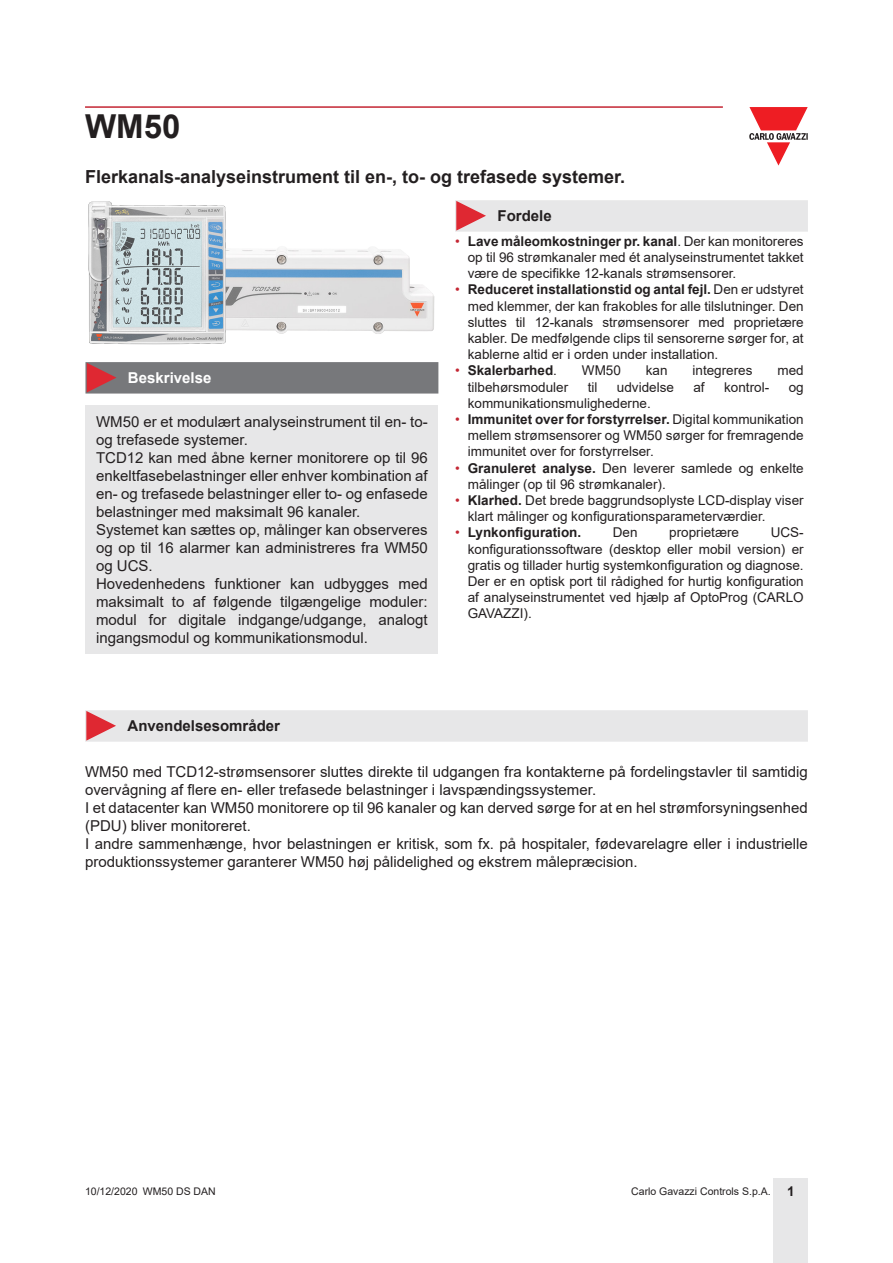
<style>
.page{position:relative;width:893px;height:1263px;background:#fff}
.page>*{position:absolute;margin:0;border:0;box-sizing:border-box;transform-origin:0 0}
.t1{font:700 33px "Arial";color:#231f20}
.Titolo02{font:700 18px "Arial";color:#231f20}
.Testo{font:15px/18px "Arial";color:#231f20}
.Titolo03{font:700 15px "Arial";color:#231f20}
.Titolo04{font:700 15px "Arial";color:#fff}
.t2{font:13.5px/16.2px "Arial";color:#231f20;text-align:justify}
.t3{font:700 13.5px "Arial";color:#231f20}
.t4{font:10.5px "Arial";color:#231f20}
.s1{color:#c42633}
.s2{font-weight:700}
.s3{font-weight:400;color:#c42633}
.s4{font-weight:400}
.s5{font-weight:700;font-size:13.5px}
</style>
<div class="page">
<hr style="left:85px;top:106px;width:638px;height:2px;background:#c42633">
<div style="left:774px;top:1178px;width:34px;height:85px;background:#e7e7e8"></div>
<svg style="left:749px;top:107px;width:59px;height:59px"></svg>
<div style="left:85px;top:405px;width:353px;height:248px;background:#e7e7e8"></div>
<img style="left:88px;top:201px;width:347px;height:144px">
<svg style="left:85px;top:362px;width:353px;height:32px;background:#7d777a"></svg>
<div style="left:455px;top:200px;width:353px;height:32px;background:#e7e7e8"></div>
<div style="left:85px;top:710px;width:723px;height:32px;background:#e7e7e8"></div>
<h1 class="t1" style="left:85px;top:103px;width:97px">WM50</h1>
<p class="Titolo02" style="left:85px;top:164px;width:542px">Flerkanals-analyseinstrument til en-, to- og trefasede systemer.</p>
<p class="Titolo04" style="left:128px;top:367px;width:85px">Beskrivelse</p>
<p class="Testo" style="left:96px;top:412px;width:333px">WM50 er et modulært analyseinstrument til en- to&shy;og trefasede systemer.</p>
<p class="Testo" style="left:96px;top:448px;width:333px;text-align:justify">TCD12 kan med åbne kerner monitorere op til 96 enkeltfasebelastninger eller enhver kombination af en- og trefasede belastninger eller to- og enfasede belastninger med maksimalt 96 kanaler.</p>
<p class="Testo" style="left:96px;top:520px;width:333px;text-align:justify">Systemet kan sættes op, målinger kan observeres og op til 16 alarmer kan administreres fra WM50 og UCS.</p>
<p class="Testo" style="left:96px;top:574px;width:333px;text-align:justify">Hovedenhedens funktioner kan udbygges med maksimalt to af følgende tilgængelige moduler: modul for digitale indgange/udgange, analogt ingangsmodul og kommunikationsmodul.</p>
<p class="Titolo03" style="left:497px;top:206px;width:56px">Fordele</p>
<p class="t2" style="left:468px;top:233px;width:337px;text-indent:-13px"><span class="s1">•</span> <span class="s2">Lave måleomkostninger pr. kanal</span>. Der kan monitoreres op til 96 strømkanaler med ét analyseinstrumentet takket være de specifikke 12-kanals strømsensorer.</p>
<p class="t2" style="left:468px;top:281px;width:337px;text-indent:-13px"><span class="s1">•</span> <span class="s2">Reduceret installationstid og antal fejl.</span> Den er udstyret med klemmer, der kan frakobles for alle tilslutninger. Den sluttes til 12-kanals strømsensorer med proprietære kabler. De medfølgende clips til sensorerne sørger for, at kablerne altid er i orden under installation.</p>
<p class="t3" style="left:455px;top:361px;width:104px"><span class="s3">•</span> Skalerbarhed<span class="s4">.</span></p>
<p class="t2" style="left:582px;top:362px;width:41px">WM50</p>
<p class="t2" style="left:646px;top:362px;width:23px">kan</p>
<p class="t2" style="left:692px;top:362px;width:62px">integreres</p>
<p class="t2" style="left:777px;top:362px;width:28px">med</p>
<p class="t2" style="left:468px;top:379px;width:102px">tilbehørsmoduler</p>
<p class="t2" style="left:588px;top:379px;width:11px">til</p>
<p class="t2" style="left:617px;top:379px;width:59px">udvidelse</p>
<p class="t2" style="left:693px;top:379px;width:13px">af</p>
<p class="t2" style="left:724px;top:379px;width:47px">kontrol-</p>
<p class="t2" style="left:789px;top:379px;width:17px">og</p>
<p class="t2" style="left:468px;top:395px;width:185px">kommunikationsmulighederne.</p>
<p class="t2" style="left:468px;top:411px;width:337px;text-indent:-13px"><span class="s1">•</span> <span class="s2">Immunitet over for forstyrrelser.</span> Digital kommunikation mellem strømsensorer og WM50 sørger for fremragende immunitet over for forstyrrelser.</p>
<p class="t2" style="left:468px;top:460px;width:337px;text-indent:-13px"><span class="s1">•</span> <span class="s2">Granuleret analyse.</span> Den leverer samlede og enkelte målinger (op til 96 strømkanaler).</p>
<p class="t2" style="left:468px;top:492px;width:337px;text-indent:-13px"><span class="s1">•</span> <span class="s2">Klarhed.</span> Det brede baggrundsoplyste LCD-display viser klart målinger og konfigurationsparameterværdier.</p>
<p class="t3" style="left:455px;top:523px;width:128px"><span class="s3">•</span> Lynkonfiguration.</p>
<p class="t2" style="left:613px;top:524px;width:26px">Den</p>
<p class="t2" style="left:669px;top:524px;width:71px">proprietære</p>
<p class="t2" style="left:468px;top:524px;width:337px;text-indent:303px">UCS&shy;konfigurationssoftware (desktop eller mobil version) er gratis og tillader hurtig systemkonfiguration og diagnose.<br>Der er en optisk port til rådighed for hurtig konfiguration af analyseinstrumentet ved hjælp af OptoProg (CARLO GAVAZZI).</p>
<p class="Titolo03" style="left:128px;top:715px;width:154px">Anvendelsesområder</p>
<p class="Testo" style="left:85px;top:762px;width:724px">WM50 med TCD12-strømsensorer sluttes direkte til udgangen fra kontakterne på fordelingstavler til samtidig overvågning af flere en- eller trefasede belastninger i lavspændingssystemer.</p>
<p class="Testo" style="left:85px;top:798px;width:724px">I et datacenter kan WM50 monitorere op til 96 kanaler og kan derved sørge for at en hel strømforsyningsenhed (PDU) bliver monitoreret.</p>
<p class="Testo" style="left:85px;top:834px;width:724px">I andre sammenhænge, hvor belastningen er kritisk, som fx. på hospitaler, fødevarelagre eller i industrielle produktionssystemer garanterer WM50 høj pålidelighed og ekstrem målepræcision.</p>
<p class="t4" style="left:85px;top:1183px;width:132px">10/12/2020 WM50 DS DAN</p>
<p class="t4" style="left:631px;top:1183px;width:165px">Carlo Gavazzi Controls S.p.A. <span class="s5">1</span></p>
</div>
